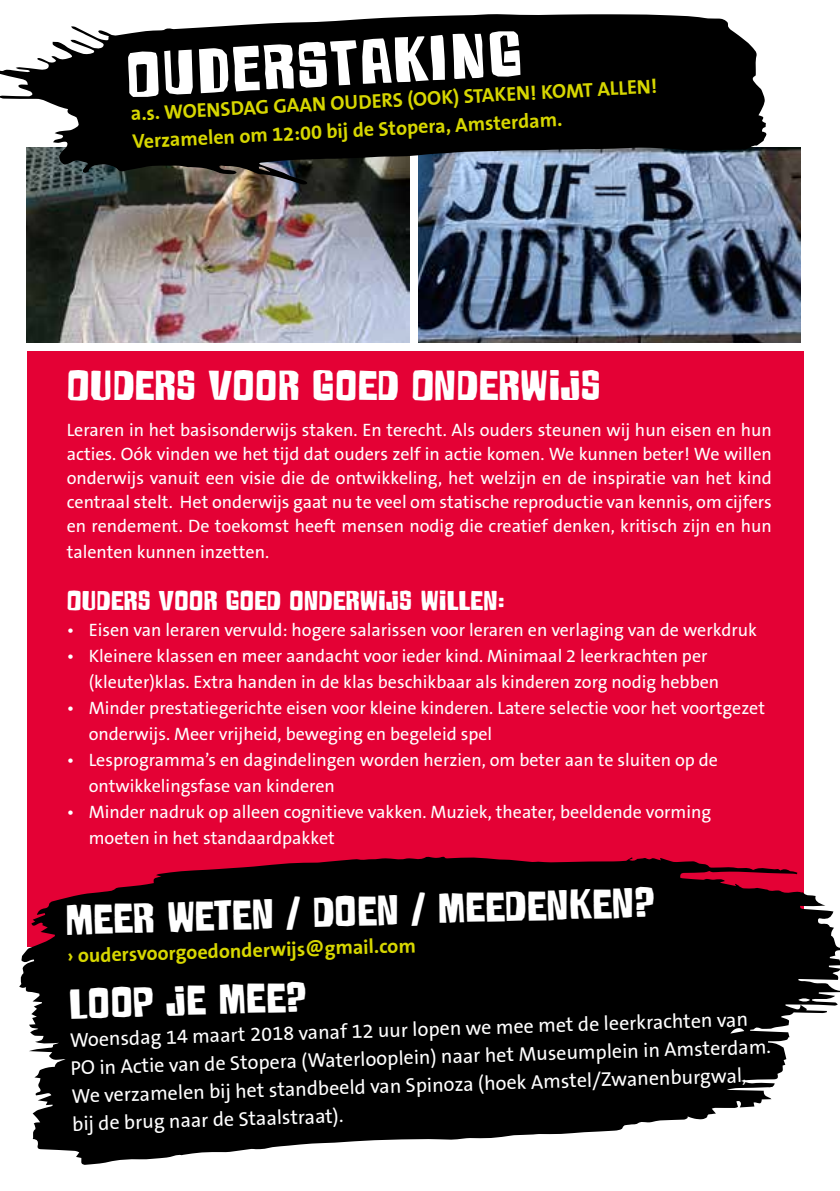
<style>
.page{position:relative;width:840px;height:1191px;background:#fff}
.page>*{position:absolute;margin:0;border:0;box-sizing:border-box;transform-origin:0 0}
.t1{font:60px "Armageda Wide";color:#fff}
.t2{font:40px "Armageda Wide";color:#fff}
.t3{font:26px "Armageda Wide";color:#fff}
.t4{font:20px/27.8px "The Sans B5 Plain";color:#fff}
.t5{font:700 20px/28px "The Sans B7";color:#d7d700}
.t6{font:18px/24px "The Sans B5 Plain";color:#fff}
</style>
<div class="page">
<div style="left:27px;top:351px;width:775px;height:596px;background:#e40135"></div>
<svg style="left:19px;top:856px;width:820px;height:308px;fill:#000"></svg>
<img style="left:27px;top:185px;width:382px;height:157px">
<img style="left:418px;top:147px;width:382px;height:195px">
<svg style="left:0;top:14px;width:767px;height:171px;background:#2d2f31"></svg>
<h1 class="t1" style="left:124px;top:41px;width:398px;rotate:-3deg">OUDERSTAKING</h1>
<p class="t5" style="left:130px;top:100px;width:528px;rotate:-3deg">a.s. WOENSDAG GAAN OUDERS (OOK) STAKEN! KOMT ALLEN!<br>Verzamelen om 12:00 bij de Stopera, Amsterdam.</p>
<h2 class="t2" style="left:67px;top:363px;width:535px">OUDERS VOOR GOED ONDERWIJS</h2>
<p class="t6" style="left:67px;top:418px;width:706px;text-align:justify">Leraren in het basisonderwijs staken. En terecht. Als ouders steunen wij hun eisen en hun acties. Oók vinden we het tijd dat ouders zelf in actie komen. We kunnen beter! We willen onderwijs vanuit een visie die de ontwikkeling, het welzijn en de inspiratie van het kind centraal stelt. Het onderwijs gaat nu te veel om statische reproductie van kennis, om cijfers en rendement. De toekomst heeft mensen nodig die creatief denken, kritisch zijn en hun</p>
<p class="t6" style="left:67px;top:540px;width:204px">talenten kunnen inzetten.</p>
<h3 class="t3" style="left:67px;top:586px;width:440px">OUDERS VOOR GOED ONDERWIJS WILLEN:</h3>
<p class="t6" style="left:67px;top:618px;width:691px">• Eisen van leraren vervuld: hogere salarissen voor leraren en verlaging van de werkdruk</p>
<p class="t6" style="left:89px;top:643px;width:631px;line-height:26px;text-indent:-22px">• Kleinere klassen en meer aandacht voor ieder kind. Minimaal 2 leerkrachten per (kleuter)klas. Extra handen in de klas beschikbaar als kinderen zorg nodig hebben</p>
<p class="t6" style="left:89px;top:695px;width:677px;line-height:26px;text-indent:-22px">• Minder prestatiegerichte eisen voor kleine kinderen. Latere selectie voor het voortgezet onderwijs. Meer vrijheid, beweging en begeleid spel</p>
<p class="t6" style="left:89px;top:747px;width:630px;line-height:26px;text-indent:-22px">• Lesprogramma’s en dagindelingen worden herzien, om beter aan te sluiten op de ontwikkelingsfase van kinderen</p>
<p class="t6" style="left:89px;top:799px;width:623px;line-height:26px;text-indent:-22px">• Minder nadruk op alleen cognitieve vakken. Muziek, theater, beeldende vorming moeten in het standaardpakket</p>
<h2 class="t2" style="left:65px;top:898px;width:591px;rotate:-2deg">MEER WETEN / DOEN / MEEDENKEN?</h2>
<p class="t5" style="left:67px;top:943px;width:350px;rotate:-2deg">› oudersvoorgoedonderwijs@gmail.com</p>
<h2 class="t2" style="left:68px;top:982px;width:240px;rotate:-2deg">LOOP JE MEE?</h2>
<p class="t4" style="left:69px;top:1028px;width:702px;rotate:-2deg">Woensdag 14 maart 2018 vanaf 12 uur lopen we mee met de leerkrachten van PO in Actie van de Stopera (Waterlooplein) naar het Museumplein in Amsterdam.<br>We verzamelen bij het standbeeld van Spinoza (hoek Amstel/Zwanenburgwal, bij de brug naar de Staalstraat).</p>
</div>
